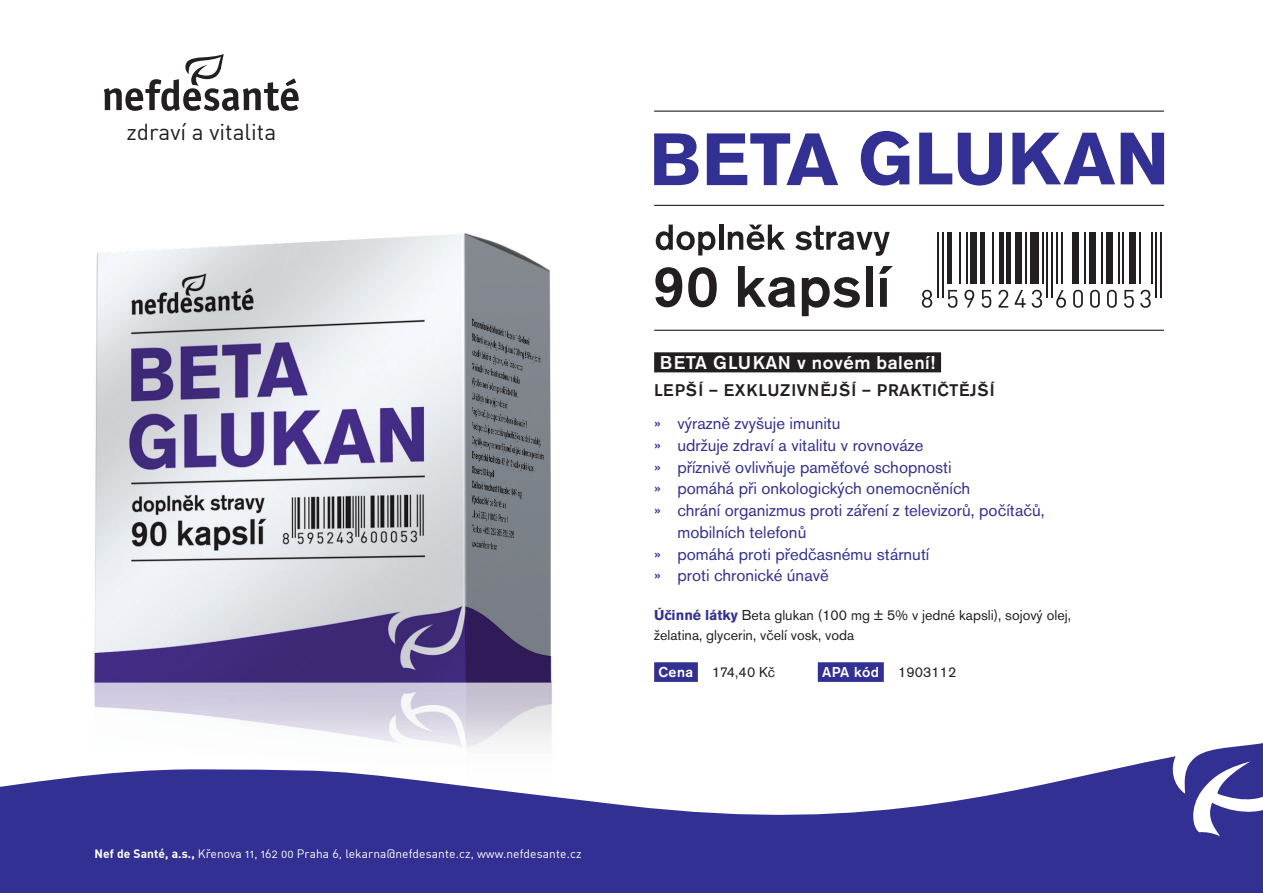
<style>
.page{position:relative;width:1263px;height:893px;background:#fff}
.page>*{position:absolute;margin:0;border:0;box-sizing:border-box;transform-origin:0 0}
.t1{font:22.65px "DINCE Regular Alternate";color:#231f20}
.t2{font:500 18.45px "Akzidenz Grotesk BECE";letter-spacing:.03em;color:#fff}
.t3{font:16.65px "Akzidenz Grotesk BECE";color:#323092}
.t4{font:500 16.65px "Akzidenz Grotesk BECE";letter-spacing:.03em;color:#231f20}
.t5{font:14.25px/19.2px "Akzidenz Grotesk BECE";color:#231f20}
.t6{font:500 14.25px "Akzidenz Grotesk BECE";letter-spacing:.03em;color:#fff}
.t7{font:12px "DINCE Regular Alternate";letter-spacing:.01em;color:#fff}
.s1{font-family:"DINCE";font-weight:700}
.s2{font-weight:700;color:#323092}
</style>
<div class="page">
<img style="left:94px;top:233px;width:458px;height:507px">
<svg style="left:0;top:740px;width:1263px;height:153px;fill:#323092"></svg>
<svg style="left:104px;top:54px;width:195px;height:57px"></svg>
<hr style="left:654px;top:205px;width:510px;height:1px;background:#231f20">
<svg style="left:654px;top:133px;width:44px;height:52px"></svg>
<svg style="left:707px;top:133px;width:131px;height:52px"></svg>
<svg style="left:861px;top:131px;width:48px;height:55px"></svg>
<svg style="left:919px;top:133px;width:33px;height:51px"></svg>
<svg style="left:958px;top:133px;width:44px;height:53px"></svg>
<svg style="left:1012px;top:133px;width:103px;height:51px"></svg>
<svg style="left:1121px;top:133px;width:43px;height:51px"></svg>
<hr style="left:654px;top:330px;width:510px;height:1px;background:#231f20">
<svg style="left:656px;top:225px;width:59px;height:30px"></svg>
<hr style="left:719px;top:225px;width:4px;height:25px;background:#231f20">
<svg style="left:728px;top:225px;width:57px;height:25px"></svg>
<svg style="left:795px;top:226px;width:95px;height:30px"></svg>
<svg style="left:655px;top:267px;width:27px;height:40px"></svg>
<svg style="left:688px;top:267px;width:29px;height:40px"></svg>
<svg style="left:738px;top:266px;width:58px;height:41px"></svg>
<svg style="left:802px;top:277px;width:58px;height:39px"></svg>
<div style="left:865px;top:266px;width:7px;height:41px;background:#231f20"></div>
<svg style="left:879px;top:266px;width:14px;height:41px"></svg>
<hr style="left:937px;top:232px;width:2px;height:66px;background:#231f20">
<hr style="left:942px;top:232px;width:2px;height:66px;background:#231f20">
<hr style="left:947px;top:232px;width:4px;height:51px;background:#231f20">
<hr style="left:959px;top:232px;width:1px;height:51px;background:#231f20">
<hr style="left:966px;top:232px;width:2px;height:51px;background:#231f20">
<div style="left:971px;top:232px;width:6px;height:51px;background:#231f20"></div>
<hr style="left:980px;top:232px;width:4px;height:51px;background:#231f20">
<hr style="left:992px;top:232px;width:2px;height:51px;background:#231f20">
<hr style="left:999px;top:232px;width:4px;height:51px;background:#231f20">
<hr style="left:1006px;top:232px;width:4px;height:51px;background:#231f20">
<div style="left:1015px;top:232px;width:7px;height:51px;background:#231f20"></div>
<hr style="left:1025px;top:232px;width:2px;height:51px;background:#231f20">
<div style="left:1030px;top:232px;width:9px;height:51px;background:#231f20"></div>
<hr style="left:1042px;top:232px;width:1px;height:51px;background:#231f20">
<hr style="left:1046px;top:232px;width:2px;height:66px;background:#231f20">
<hr style="left:1051px;top:232px;width:2px;height:66px;background:#231f20">
<hr style="left:1056px;top:232px;width:2px;height:51px;background:#231f20">
<hr style="left:1061px;top:232px;width:1px;height:51px;background:#231f20">
<div style="left:1072px;top:232px;width:7px;height:51px;background:#231f20"></div>
<hr style="left:1084px;top:232px;width:2px;height:51px;background:#231f20">
<div style="left:1089px;top:232px;width:6px;height:51px;background:#231f20"></div>
<hr style="left:1101px;top:232px;width:2px;height:51px;background:#231f20">
<div style="left:1106px;top:232px;width:6px;height:51px;background:#231f20"></div>
<hr style="left:1117px;top:232px;width:2px;height:51px;background:#231f20">
<hr style="left:1122px;top:232px;width:2px;height:51px;background:#231f20">
<div style="left:1129px;top:232px;width:7px;height:51px;background:#231f20"></div>
<hr style="left:1139px;top:232px;width:2px;height:51px;background:#231f20">
<hr style="left:1151px;top:232px;width:1px;height:51px;background:#231f20">
<hr style="left:1155px;top:232px;width:2px;height:66px;background:#231f20">
<hr style="left:1160px;top:232px;width:2px;height:66px;background:#231f20">
<svg style="left:922px;top:290px;width:10px;height:18px"></svg>
<svg style="left:948px;top:290px;width:9px;height:18px"></svg>
<svg style="left:964px;top:290px;width:10px;height:18px"></svg>
<svg style="left:981px;top:290px;width:10px;height:18px"></svg>
<svg style="left:998px;top:290px;width:10px;height:18px"></svg>
<svg style="left:1015px;top:290px;width:11px;height:18px"></svg>
<svg style="left:1032px;top:290px;width:10px;height:18px"></svg>
<svg style="left:1056px;top:290px;width:10px;height:18px"></svg>
<svg style="left:1073px;top:290px;width:10px;height:18px"></svg>
<svg style="left:1090px;top:290px;width:10px;height:18px"></svg>
<svg style="left:1107px;top:290px;width:10px;height:18px"></svg>
<svg style="left:1124px;top:290px;width:10px;height:18px"></svg>
<svg style="left:1140px;top:290px;width:11px;height:18px"></svg>
<hr style="left:654px;top:111px;width:510px;height:1px;background:#231f20">
<div style="left:654px;top:352px;width:287px;height:20px;background:#231f20"></div>
<div style="left:654px;top:662px;width:44px;height:20px;background:#323092"></div>
<div style="left:818px;top:662px;width:66px;height:20px;background:#323092"></div>
<h1 class="t1" style="left:127px;top:118px;width:151px">zdraví a vitalita</h1>
<p class="t7" style="left:95px;top:846px;width:488px"><span class="s1">Nef de Santé, a.s.,</span> Křenova 11, 162 00 Praha 6, lekarna@nefdesante.cz, www.nefdesante.cz</p>
<p class="t2" style="left:660px;top:356px;width:277px">BETA GLUKAN v novém balení!</p>
<p class="t4" style="left:654px;top:384px;width:342px">LEPŠÍ – EXKLUZIVNĚJŠÍ – PRAKTIČTĚJŠÍ</p>
<p class="t3" style="left:654px;top:417px;width:188px">» výrazně zvyšuje imunitu</p>
<p class="t3" style="left:654px;top:439px;width:271px">» udržuje zdraví a vitalitu v rovnováze</p>
<p class="t3" style="left:654px;top:461px;width:299px">» příznivě ovlivňuje paměťové schopnosti</p>
<p class="t3" style="left:654px;top:482px;width:317px">» pomáhá při onkologických onemocněních</p>
<p class="t3" style="left:654px;top:504px;width:392px">» chrání organizmus proti záření z televizorů, počítačů,</p>
<p class="t3" style="left:677px;top:526px;width:130px">mobilních telefonů</p>
<p class="t3" style="left:654px;top:548px;width:277px">» pomáhá proti předčasnému stárnutí</p>
<p class="t3" style="left:654px;top:569px;width:176px">» proti chronické únavě</p>
<p class="t5" style="left:654px;top:607px;width:418px"><span class="s2">Účinné látky</span> Beta glukan (100 mg ± 5% v jedné kapsli), sojový olej, želatina, glycerin, včelí vosk, voda</p>
<p class="t6" style="left:658px;top:667px;width:36px">Cena</p>
<p class="t5" style="left:712px;top:664px;width:65px">174,40 Kč</p>
<p class="t6" style="left:822px;top:667px;width:59px">APA kód</p>
<p class="t5" style="left:898px;top:664px;width:60px">1903112</p>
</div>
